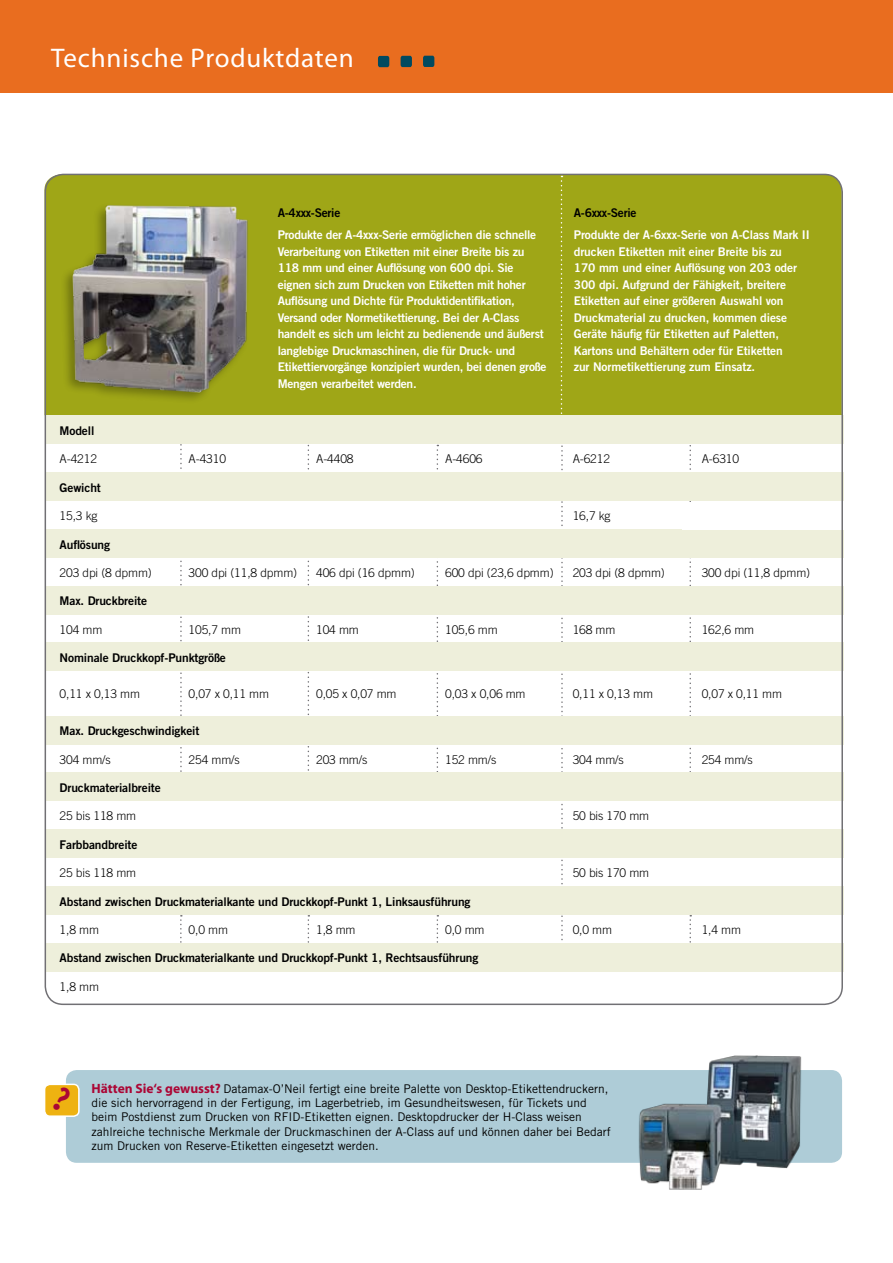
<style>
.page{position:relative;width:893px;height:1263px;background:#fff}
.page>*{position:absolute;margin:0;border:0;box-sizing:border-box;transform-origin:0 0}
.t1{font:27px "Myriad Pro";letter-spacing:.03em;color:#fff}
.t2{font:12px/16.5px "Trade Gothic Bold Two";letter-spacing:-.02em;color:#fff}
.t3{font:12px/14.4px "Trade Gothic";color:#000}
.t4{font:300 12px "Trade Gothic";letter-spacing:-.01em;color:#000}
.t5{font:12px "Trade Gothic Bold Two";letter-spacing:-.01em;color:#000}
.s1{font-family:"Myriad Pro";font-weight:700;font-size:13.5px;color:#ab0635}
</style>
<div class="page">
<div style="left:44px;top:173px;width:798px;height:242px;background:#9fa617"></div>
<div style="left:0;top:0;width:893px;height:93px;background:#e96d1f"></div>
<svg style="left:378px;top:56px;width:11px;height:11px"></svg>
<svg style="left:401px;top:56px;width:11px;height:11px"></svg>
<svg style="left:423px;top:56px;width:11px;height:11px"></svg>
<svg style="left:561px;top:443px;width:2px;height:498px"></svg>
<svg style="left:180px;top:443px;width:2px;height:329px"></svg>
<svg style="left:308px;top:443px;width:1px;height:328px"></svg>
<svg style="left:437px;top:445px;width:1px;height:327px"></svg>
<svg style="left:689px;top:443px;width:2px;height:329px"></svg>
<svg style="left:180px;top:915px;width:2px;height:28px"></svg>
<svg style="left:308px;top:915px;width:1px;height:28px"></svg>
<svg style="left:437px;top:915px;width:1px;height:28px"></svg>
<svg style="left:689px;top:915px;width:2px;height:28px"></svg>
<hr style="left:47px;top:414px;width:795px;height:1px;background:#9fa617">
<div style="left:66px;top:1070px;width:776px;height:93px;background:#aeccd7;border-radius:11px"></div>
<div style="left:45px;top:1084px;width:34px;height:32px;background:#eeb211;border-radius:5px"></div>
<div style="left:44px;top:1083px;width:36px;height:34px;border:2px solid #fff;border-radius:5px"></div>
<img style="left:48px;top:189px;width:228px;height:215px">
<svg style="left:561px;top:177px;width:1px;height:237px"></svg>
<div style="left:46px;top:415px;width:797px;height:28px;background:#eeefdb"></div>
<div style="left:46px;top:472px;width:797px;height:29px;background:#eeefdb"></div>
<div style="left:46px;top:529px;width:797px;height:29px;background:#eeefdb"></div>
<div style="left:46px;top:586px;width:797px;height:29px;background:#eeefdb"></div>
<div style="left:46px;top:643px;width:797px;height:28px;background:#eeefdb"></div>
<div style="left:46px;top:716px;width:797px;height:29px;background:#eeefdb"></div>
<div style="left:46px;top:772px;width:797px;height:29px;background:#eeefdb"></div>
<div style="left:46px;top:829px;width:797px;height:29px;background:#eeefdb"></div>
<div style="left:46px;top:886px;width:797px;height:29px;background:#eeefdb"></div>
<div style="left:46px;top:943px;width:797px;height:28px;background:#eeefdb"></div>
<div style="left:682px;top:502px;width:181px;height:27px;background:#fff"></div>
<div style="left:169px;top:501px;width:366px;height:28px;background:#fff"></div>
<img style="left:628px;top:1055px;width:185px;height:135px">
<h1 class="t1" style="left:51px;top:42px;width:304px">Technische Produktdaten</h1>
<p class="t5" style="left:278px;top:205px;width:64px">A-4xxx-Serie</p>
<p class="t2" style="left:278px;top:226px;width:270px">Produkte der A-4xxx-Serie ermöglichen die schnelle Verarbeitung von Etiketten mit einer Breite bis zu 118 mm und einer Auflösung von 600 dpi. Sie eignen sich zum Drucken von Etiketten mit hoher Auflösung und Dichte für Produktidentifikation, Versand oder Normetikettierung. Bei der A-Class handelt es sich um leicht zu bedienende und äußerst langlebige Druckmaschinen, die für Druck- und Etikettiervorgänge konzipiert wurden, bei denen große Mengen verarbeitet werden.</p>
<p class="t5" style="left:574px;top:205px;width:64px">A-6xxx-Serie</p>
<p class="t2" style="left:574px;top:226px;width:237px">Produkte der A-6xxx-Serie von A-Class Mark II drucken Etiketten mit einer Breite bis zu<br>170 mm und einer Auflösung von 203 oder 300 dpi. Aufgrund der Fähigkeit, breitere Etiketten auf einer größeren Auswahl von Druckmaterial zu drucken, kommen diese Geräte häufig für Etiketten auf Paletten, Kartons und Behältern oder für Etiketten<br>zur Normetikettierung zum Einsatz.</p>
<p class="t5" style="left:60px;top:423px;width:36px">Modell</p>
<p class="t4" style="left:60px;top:452px;width:39px">A-4212</p>
<p class="t4" style="left:189px;top:452px;width:39px">A-4310</p>
<p class="t4" style="left:316px;top:452px;width:39px">A-4408</p>
<p class="t4" style="left:445px;top:452px;width:39px">A-4606</p>
<p class="t4" style="left:573px;top:452px;width:39px">A-6212</p>
<p class="t4" style="left:702px;top:452px;width:39px">A-6310</p>
<p class="t5" style="left:60px;top:480px;width:43px">Gewicht</p>
<p class="t4" style="left:60px;top:509px;width:39px">15,3 kg</p>
<p class="t4" style="left:573px;top:509px;width:39px">16,7 kg</p>
<p class="t5" style="left:60px;top:537px;width:52px">Auflösung</p>
<p class="t4" style="left:60px;top:565px;width:94px">203 dpi (8 dpmm)</p>
<p class="t4" style="left:189px;top:565px;width:110px">300 dpi (11,8 dpmm)</p>
<p class="t4" style="left:316px;top:565px;width:100px">406 dpi (16 dpmm)</p>
<p class="t4" style="left:445px;top:565px;width:110px">600 dpi (23,6 dpmm)</p>
<p class="t4" style="left:573px;top:565px;width:94px">203 dpi (8 dpmm)</p>
<p class="t4" style="left:702px;top:565px;width:110px">300 dpi (11,8 dpmm)</p>
<p class="t5" style="left:60px;top:593px;width:89px">Max. Druckbreite</p>
<p class="t4" style="left:60px;top:622px;width:44px">104 mm</p>
<p class="t4" style="left:189px;top:622px;width:54px">105,7 mm</p>
<p class="t4" style="left:316px;top:622px;width:44px">104 mm</p>
<p class="t4" style="left:445px;top:622px;width:54px">105,6 mm</p>
<p class="t4" style="left:573px;top:622px;width:44px">168 mm</p>
<p class="t4" style="left:702px;top:622px;width:54px">162,6 mm</p>
<p class="t5" style="left:60px;top:650px;width:168px">Nominale Druckkopf-Punktgröße</p>
<p class="t4" style="left:60px;top:686px;width:82px">0,11 x 0,13 mm</p>
<p class="t4" style="left:189px;top:686px;width:82px">0,07 x 0,11 mm</p>
<p class="t4" style="left:316px;top:686px;width:82px">0,05 x 0,07 mm</p>
<p class="t4" style="left:445px;top:686px;width:82px">0,03 x 0,06 mm</p>
<p class="t4" style="left:573px;top:686px;width:82px">0,11 x 0,13 mm</p>
<p class="t4" style="left:702px;top:686px;width:82px">0,07 x 0,11 mm</p>
<p class="t5" style="left:60px;top:723px;width:141px">Max. Druckgeschwindigkeit</p>
<p class="t4" style="left:60px;top:752px;width:53px">304 mm/s</p>
<p class="t4" style="left:189px;top:752px;width:53px">254 mm/s</p>
<p class="t4" style="left:316px;top:752px;width:53px">203 mm/s</p>
<p class="t4" style="left:445px;top:752px;width:53px">152 mm/s</p>
<p class="t4" style="left:573px;top:752px;width:53px">304 mm/s</p>
<p class="t4" style="left:702px;top:752px;width:53px">254 mm/s</p>
<p class="t5" style="left:60px;top:780px;width:103px">Druckmaterialbreite</p>
<p class="t4" style="left:60px;top:809px;width:78px">25 bis 118 mm</p>
<p class="t4" style="left:573px;top:809px;width:78px">50 bis 170 mm</p>
<p class="t5" style="left:60px;top:837px;width:79px">Farbbandbreite</p>
<p class="t4" style="left:60px;top:866px;width:78px">25 bis 118 mm</p>
<p class="t4" style="left:573px;top:866px;width:78px">50 bis 170 mm</p>
<p class="t5" style="left:60px;top:894px;width:412px">Abstand zwischen Druckmaterialkante und Druckkopf-Punkt 1, Linksausführung</p>
<p class="t4" style="left:60px;top:922px;width:41px">1,8 mm</p>
<p class="t4" style="left:189px;top:922px;width:41px">0,0 mm</p>
<p class="t4" style="left:316px;top:922px;width:41px">1,8 mm</p>
<p class="t4" style="left:445px;top:922px;width:41px">0,0 mm</p>
<p class="t4" style="left:573px;top:922px;width:41px">0,0 mm</p>
<p class="t4" style="left:702px;top:922px;width:41px">1,4 mm</p>
<p class="t5" style="left:60px;top:951px;width:420px">Abstand zwischen Druckmaterialkante und Druckkopf-Punkt 1, Rechtsausführung</p>
<p class="t4" style="left:60px;top:979px;width:41px">1,8 mm</p>
<p class="t3" style="left:92px;top:1081px;width:521px"><span class="s1">Hätten Sie‘s gewusst?</span> Datamax-O’Neil fertigt eine breite Palette von Desktop-Etikettendruckern, die sich hervorragend in der Fertigung, im Lagerbetrieb, im Gesundheitswesen, für Tickets und beim Postdienst zum Drucken von RFID-Etiketten eignen. Desktopdrucker der H-Class weisen zahlreiche technische Merkmale der Druckmaschinen der A-Class auf und können daher bei Bedarf zum Drucken von Reserve-Etiketten eingesetzt werden.</p>
</div>
